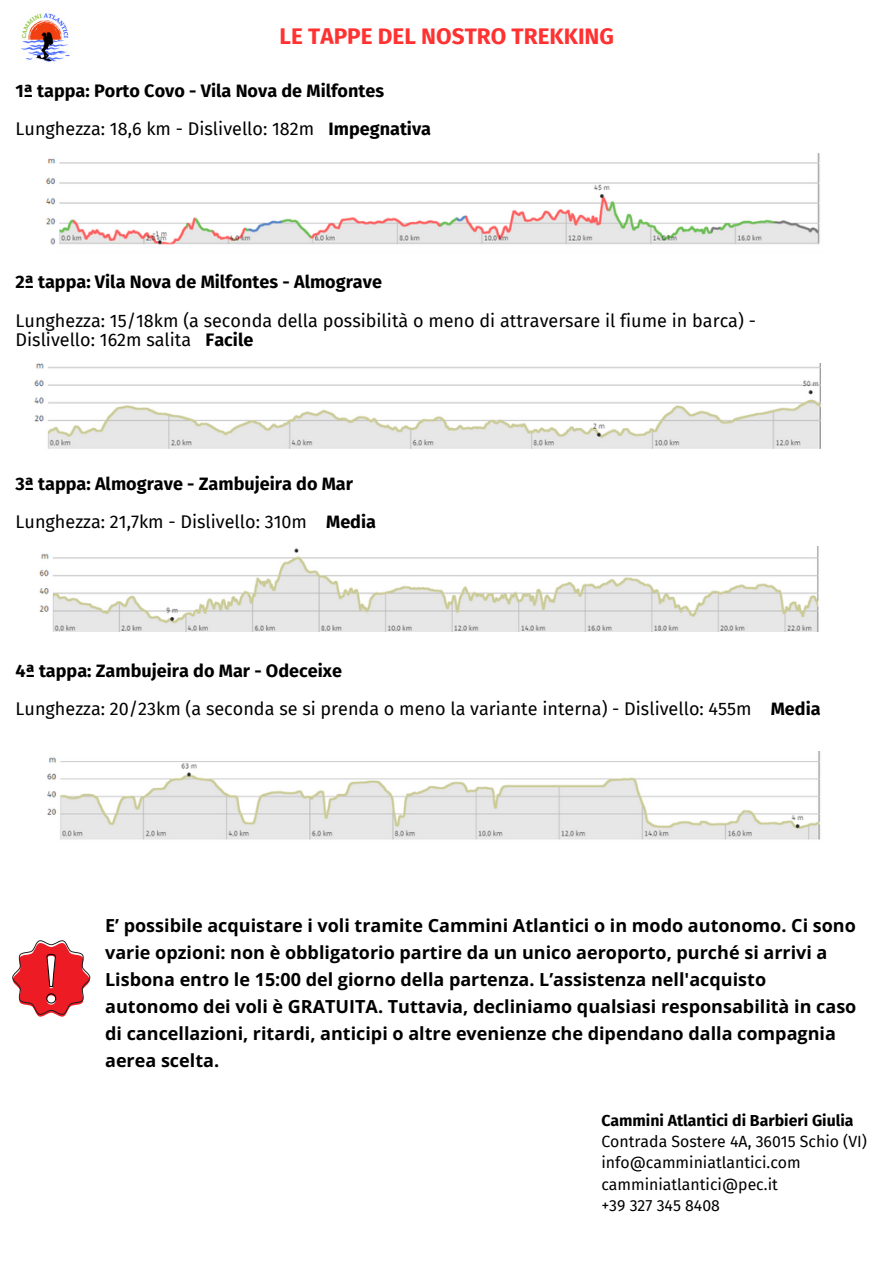
<style>
.page{position:relative;width:894px;height:1264px;background:#fff}
.page>*{position:absolute;margin:0;border:0;box-sizing:border-box;transform-origin:0 0}
.t1{font:700 22.5px "Fira Sans";color:#ff3131}
.t2{font:700 18px/27px "Open Sans";color:#000}
.t3{font:18px/19.2px "Fira Sans";color:#000}
.t4{font:700 18px "Fira Sans";color:#000}
.t5{font:15.9px "Fira Sans";color:#000}
.t6{font:700 15.9px "Fira Sans";color:#000}
.s1{font-weight:700}
</style>
<div class="page">
<img style="left:46px;top:153px;width:774px;height:92px">
<img style="left:34px;top:364px;width:787px;height:85px">
<img style="left:39px;top:546px;width:780px;height:85px">
<img style="left:47px;top:751px;width:774px;height:89px">
<svg style="left:12px;top:940px;width:78px;height:77px"></svg>
<img style="left:16px;top:8px;width:59px;height:60px;border-radius:50%">
<p class="t1" style="left:279px;top:23px;width:336px">LE TAPPE DEL NOSTRO TREKKING</p>
<h1 class="t4" style="left:16px;top:80px;width:370px">1ª tappa: Porto Covo - Vila Nova de Milfontes</h1>
<h2 class="t3" style="left:16px;top:119px;width:417px">Lunghezza: 18,6 km - Dislivello: 182m <span class="s1">Impegnativa</span></h2>
<h3 class="t4" style="left:16px;top:271px;width:368px">2ª tappa: Vila Nova de Milfontes - Almograve</h3>
<p class="t3" style="left:16px;top:311px;width:741px">Lunghezza: 15/18km (a seconda della possibilità o meno di attraversare il fiume in barca) -<br>Dislivello: 162m salita <span class="s1">Facile</span></p>
<h2 class="t4" style="left:16px;top:473px;width:339px">3ª tappa: Almograve - Zambujeira do Mar</h2>
<h3 class="t3" style="left:16px;top:512px;width:362px">Lunghezza: 21,7km - Dislivello: 310m <span class="s1">Media</span></h3>
<p class="t4" style="left:16px;top:660px;width:328px">4ª tappa: Zambujeira do Mar - Odeceixe</p>
<h2 class="t3" style="left:16px;top:699px;width:806px">Lunghezza: 20/23km (a seconda se si prenda o meno la variante interna) - Dislivello: 455m <span class="s1">Media</span></h2>
<p class="t2" style="left:105px;top:911px;width:752px">E’ possibile acquistare i voli tramite Cammini Atlantici o in modo autonomo. Ci sono varie opzioni: non è obbligatorio partire da un unico aeroporto, purché si arrivi a Lisbona entro le 15:00 del giorno della partenza. L’assistenza nell'acquisto autonomo dei voli è GRATUITA. Tuttavia, decliniamo qualsiasi responsabilità in caso di cancellazioni, ritardi, anticipi o altre evenienze che dipendano dalla compagnia aerea scelta.</p>
<h3 class="t6" style="left:601px;top:1110px;width:254px">Cammini Atlantici di Barbieri Giulia</h3>
<p class="t5" style="left:601px;top:1132px;width:267px">Contrada Sostere 4A, 36015 Schio (VI)</p>
<h2 class="t5" style="left:601px;top:1153px;width:201px">info@camminiatlantici.com</h2>
<h3 class="t5" style="left:601px;top:1174px;width:178px">camminiatlantici@pec.it</h3>
<p class="t5" style="left:601px;top:1196px;width:120px">+39 327 345 8408</p>
</div>
